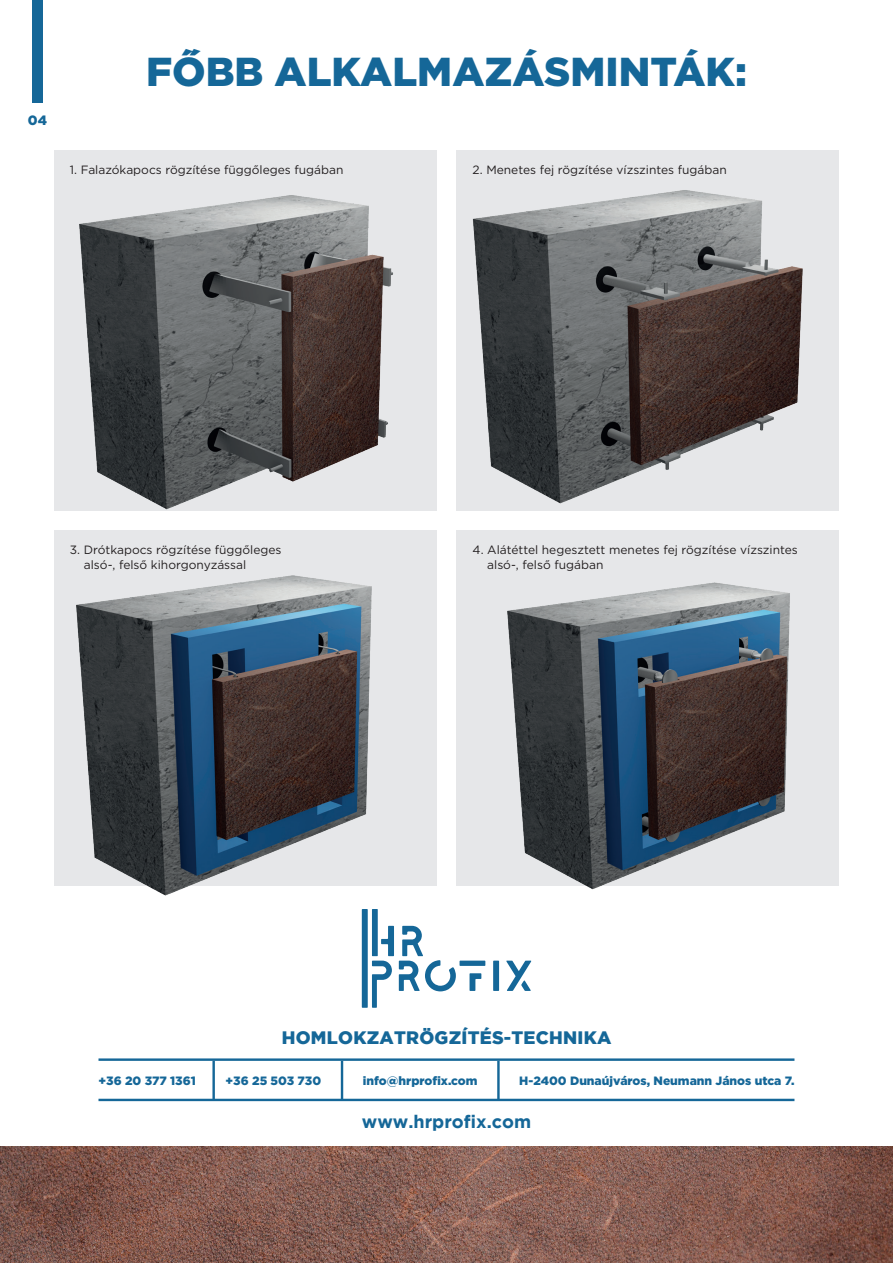
<style>
.page{position:relative;width:893px;height:1263px;background:#fff}
.page>*{position:absolute;margin:0;border:0;box-sizing:border-box;transform-origin:0 0}
.t1{font:900 40.35px "Gotham";color:#156798}
.t2{font:900 18px "Gotham";letter-spacing:.015em;color:#156798}
.t3{font:700 18px "Gotham";color:#156798}
.t4{font:900 13.5px "Gotham";color:#156798}
.t5{font:900 12.15px "Gotham";color:#156798}
.t6{font:12px/15px "Gotham";color:#231f20}
</style>
<div class="page">
<div style="left:32px;top:0;width:11px;height:102px;background:#156798"></div>
<div style="left:54px;top:150px;width:382px;height:360px;background:#e6e7e9"></div>
<div style="left:54px;top:530px;width:382px;height:355px;background:#e6e7e9"></div>
<div style="left:457px;top:530px;width:382px;height:355px;background:#e6e7e9"></div>
<div style="left:457px;top:150px;width:382px;height:360px;background:#e6e7e9"></div>
<svg style="left:493px;top:961px;width:6px;height:30px"></svg>
<svg style="left:506px;top:961px;width:25px;height:30px"></svg>
<svg style="left:362px;top:937px;width:123px;height:71px"></svg>
<img style="left:0;top:1146px;width:893px;height:117px">
<hr style="left:98px;top:1058px;width:696px;height:3px;background:#156798">
<hr style="left:98px;top:1099px;width:696px;height:2px;background:#156798">
<hr style="left:212px;top:1061px;width:3px;height:39px;background:#156798">
<hr style="left:341px;top:1061px;width:2px;height:39px;background:#156798">
<hr style="left:497px;top:1061px;width:3px;height:39px;background:#156798">
<img style="left:54px;top:195px;width:367px;height:316px">
<img style="left:54px;top:575px;width:371px;height:362px">
<img style="left:466px;top:582px;width:373px;height:308px">
<img style="left:456px;top:171px;width:383px;height:373px">
<p class="t4" style="left:28px;top:111px;width:21px">04</p>
<h1 class="t1" style="left:146px;top:44px;width:602px">FŐBB ALKALMAZÁSMINTÁK:</h1>
<p class="t6" style="left:70px;top:162px;width:275px">1. Falazókapocs rögzítése függőleges fugában</p>
<p class="t6" style="left:473px;top:162px;width:256px">2. Menetes fej rögzítése vízszintes fugában</p>
<p class="t6" style="left:84px;top:541px;width:199px;text-indent:-14px">3. Drótkapocs rögzítése függőleges alsó-, felső kihorgonyzással</p>
<p class="t6" style="left:487px;top:541px;width:312px;text-indent:-15px">4. Alátéttel hegesztett menetes fej rögzítése vízszintes alsó-, felső fugában</p>
<h2 class="t2" style="left:282px;top:1027px;width:331px">HOMLOKZATRÖGZÍTÉS-TECHNIKA</h2>
<p class="t5" style="left:98px;top:1072px;width:99px">+36 20 377 1361</p>
<p class="t5" style="left:226px;top:1072px;width:97px">+36 25 503 730</p>
<p class="t5" style="left:363px;top:1072px;width:116px">info@hrprofix.com</p>
<p class="t5" style="left:519px;top:1072px;width:277px">H-2400 Dunaújváros, Neumann János utca 7.</p>
<h2 class="t3" style="left:362px;top:1111px;width:171px">www.hrprofix.com</h2>
</div>
